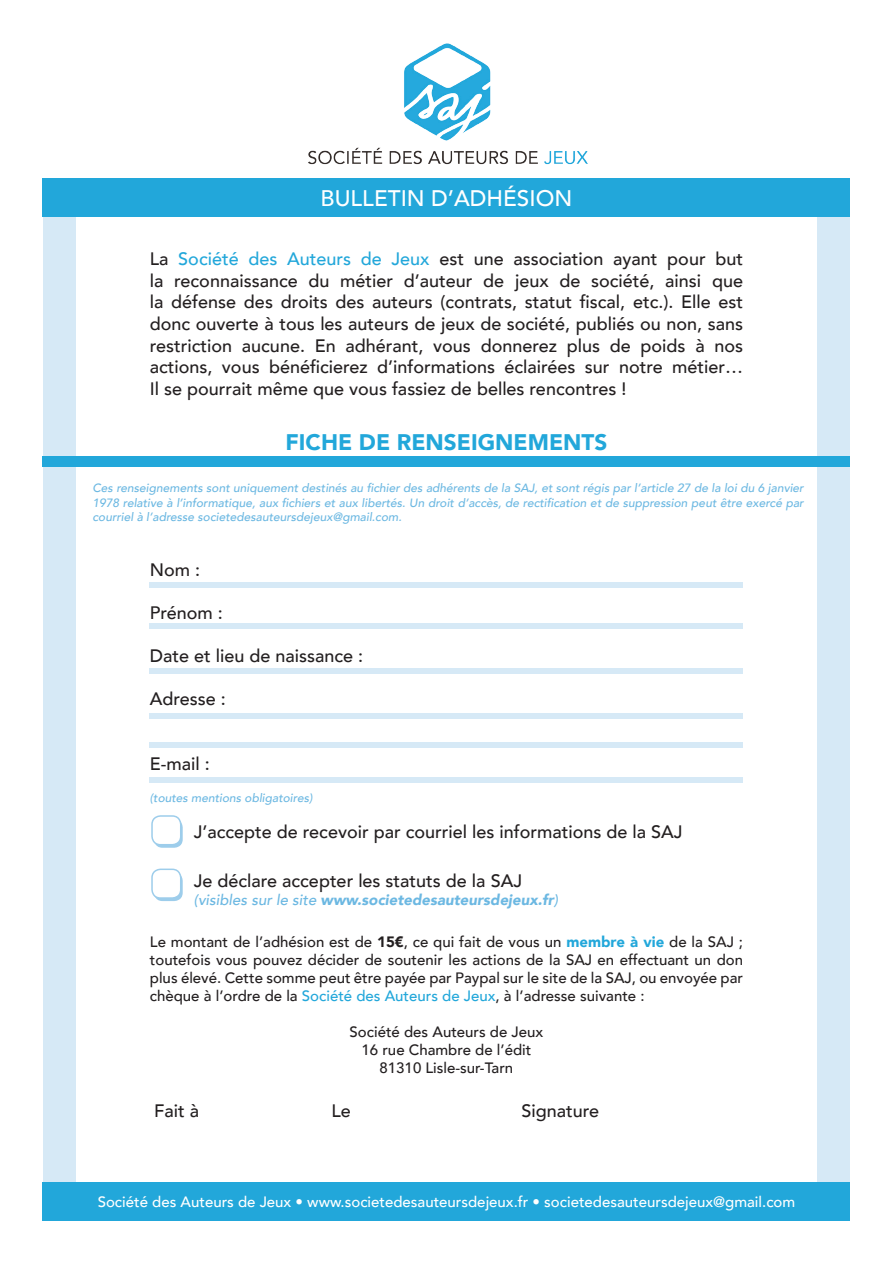
<style>
.page{position:relative;width:893px;height:1263px;background:#fff}
.page>*{position:absolute;margin:0;border:0;box-sizing:border-box;transform-origin:0 0}
.t1{font:900 22.5px "Avenir";color:#22a7da}
.t2{font:500 22.5px "Avenir";color:#fff}
.t3{font:500 18px/21.6px "Avenir";color:#231f20;text-align:justify}
.t4{font:500 15px/18px "Avenir";color:#231f20;text-align:justify}
.t5{font:500 15px "Avenir";color:#fff}
.t6{font:italic 900 15px "Avenir";color:#6cb8e2}
.t7{font:italic 500 12px/14.4px "Avenir";color:#6cb8e2;text-align:justify}
.s1{color:#22a7da}
.s2{font-weight:500}
.s3{font-weight:900}
.s4{font-weight:900;color:#22a7da}
</style>
<div class="page">
<div style="left:154px;top:819px;width:29px;height:29px;background:#9dcdeb;border-radius:9px"></div>
<div style="left:154px;top:872px;width:29px;height:29px;background:#9dcdeb;border-radius:9px"></div>
<div style="left:43px;top:178px;width:32px;height:1042px;background:#d6e9f6"></div>
<div style="left:817px;top:184px;width:33px;height:1036px;background:#d6e9f6"></div>
<img style="left:308px;top:43px;width:280px;height:122px">
<div style="left:43px;top:178px;width:807px;height:39px;background:#22a7da"></div>
<div style="left:43px;top:1182px;width:807px;height:38px;background:#22a7da"></div>
<div style="left:43px;top:456px;width:807px;height:11px;background:#22a7da"></div>
<div style="left:150px;top:582px;width:593px;height:5px;background:#d6e9f6"></div>
<div style="left:150px;top:623px;width:593px;height:6px;background:#d6e9f6"></div>
<div style="left:150px;top:668px;width:593px;height:6px;background:#d6e9f6"></div>
<div style="left:150px;top:713px;width:593px;height:6px;background:#d6e9f6"></div>
<div style="left:150px;top:741px;width:593px;height:6px;background:#d6e9f6"></div>
<div style="left:150px;top:777px;width:593px;height:6px;background:#d6e9f6"></div>
<div style="left:152px;top:816px;width:29px;height:29px;background:#fff;border-radius:9px"></div>
<div style="left:151px;top:815px;width:30px;height:30px;border:2px solid #9dcdeb;border-radius:9px"></div>
<div style="left:152px;top:869px;width:29px;height:29px;background:#fff;border-radius:9px"></div>
<div style="left:151px;top:868px;width:30px;height:31px;border:2px solid #9dcdeb;border-radius:9px"></div>
<p class="t2" style="left:321px;top:179px;width:253px">BULLETIN D’ADHÉSION</p>
<p class="t3" style="left:150px;top:247px;width:595px">La <span class="s1">Société des Auteurs de Jeux</span> est une association ayant pour but la reconnaissance du métier d’auteur de jeux de société, ainsi que la défense des droits des auteurs (contrats, statut fiscal, etc.). Elle est donc ouverte à tous les auteurs de jeux de société, publiés ou non, sans restriction aucune. En adhérant, vous donnerez plus de poids à nos actions, vous bénéficierez d’informations éclairées sur notre métier… Il se pourrait même que vous fassiez de belles rencontres !</p>
<p class="t1" style="left:286px;top:423px;width:323px">FICHE DE RENSEIGNEMENTS</p>
<p class="t7" style="left:92px;top:481px;width:713px">Ces renseignements sont uniquement destinés au fichier des adhérents de la SAJ, et sont régis par l’article 27 de la loi du 6 janvier 1978 relative à l’informatique, aux fichiers et aux libertés. Un droit d’accès, de rectification et de suppression peut être exercé par courriel à l’adresse societedesauteursdejeux@gmail.com.</p>
<p class="t3" style="left:150px;top:558px;width:52px">Nom :</p>
<p class="t3" style="left:150px;top:601px;width:75px">Prénom :</p>
<p class="t3" style="left:150px;top:644px;width:215px">Date et lieu de naissance :</p>
<p class="t3" style="left:150px;top:687px;width:78px">Adresse :</p>
<p class="t3" style="left:150px;top:752px;width:62px">E-mail :</p>
<p class="t7" style="left:150px;top:790px;width:164px">(toutes mentions obligatoires)</p>
<p class="t3" style="left:194px;top:820px;width:490px">J’accepte de recevoir par courriel les informations de la SAJ</p>
<p class="t3" style="left:194px;top:868px;width:330px">Je déclare accepter les statuts de la SAJ</p>
<p class="t6" style="left:194px;top:887px;width:366px"><span class="s2">(visibles sur le site</span> www.societedesauteursdejeux.fr<span class="s2">)</span></p>
<p class="t4" style="left:150px;top:932px;width:595px">Le montant de l’adhésion est de <span class="s3">15€</span>, ce qui fait de vous un <span class="s4">membre à vie</span> de la SAJ ; toutefois vous pouvez décider de soutenir les actions de la SAJ en effectuant un don plus élevé. Cette somme peut être payée par Paypal sur le site de la SAJ, ou envoyée par chèque à l’ordre de la <span class="s1">Société des Auteurs de Jeux</span>, à l’adresse suivante :</p>
<p class="t4" style="left:350px;top:1022px;width:195px;text-align:center">Société des Auteurs de Jeux<br>16 rue Chambre de l’édit<br>81310 Lisle-sur-Tarn</p>
<p class="t3" style="left:154px;top:1098px;width:46px">Fait à</p>
<p class="t3" style="left:332px;top:1098px;width:21px">Le</p>
<p class="t3" style="left:521px;top:1098px;width:79px">Signature</p>
<p class="t5" style="left:98px;top:1189px;width:699px">Société des Auteurs de Jeux • www.societedesauteursdejeux.fr • societedesauteursdejeux@gmail.com</p>
</div>
